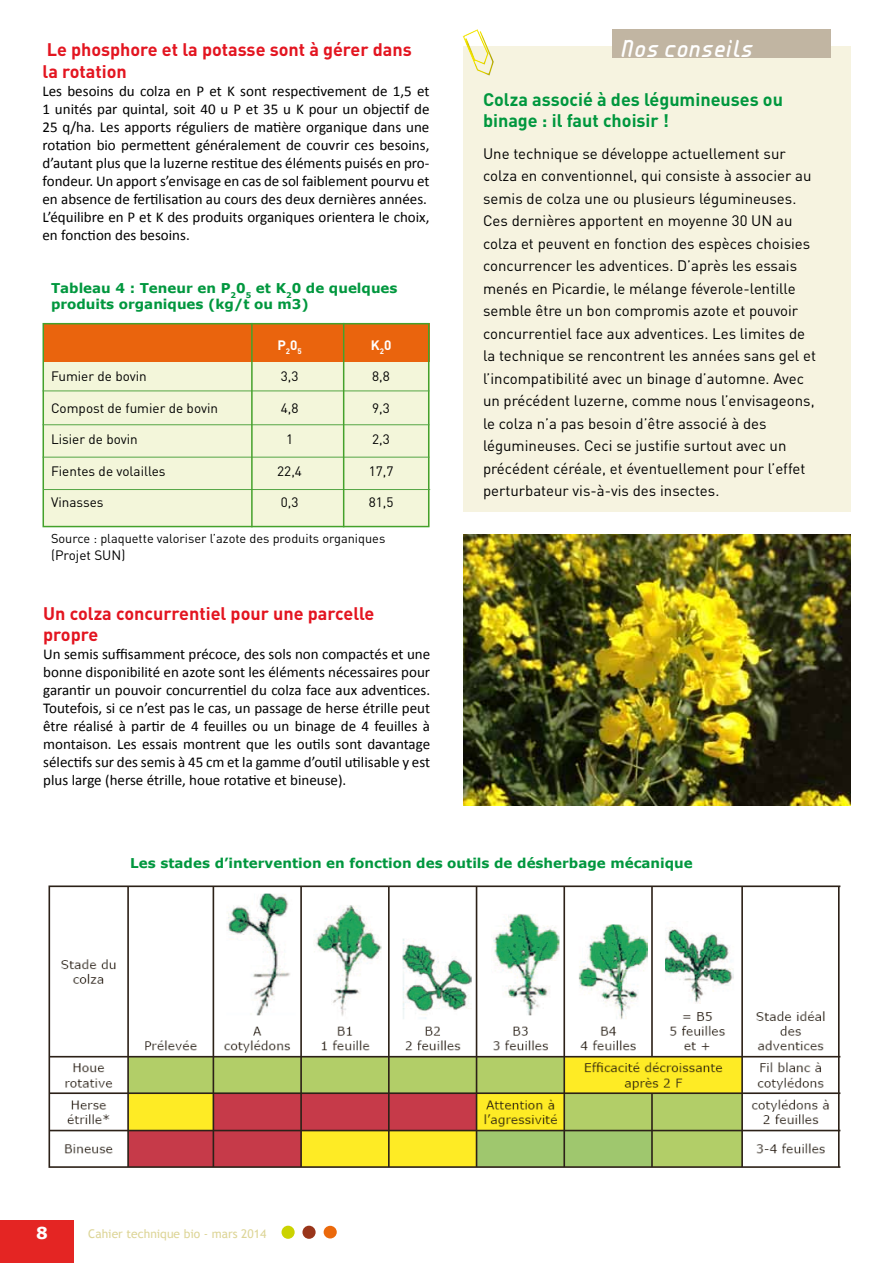
<style>
.page{position:relative;width:893px;height:1263px;background:#fff}
.page>*{position:absolute;margin:0;border:0;box-sizing:border-box;transform-origin:0 0}
.t1{font:italic 19.5px "JUICE Bold";color:#fff}
.t2{font:700 18px/21.6px "DIN Pro";color:#e31520}
.t3{font:700 18px/21.6px "DIN Pro";color:#00973e}
.t4{font:700 16.5px "Verdana";color:#fff}
.t5{font:15px/18px "Calibri";color:#000}
.t6{font:15px/22.5px "DIN Pro";color:#000}
.t7{font:700 13.5px/16.2px "Verdana";color:#00973e}
.t8{font:13.5px "DIN Pro";color:#000}
.t9{font:700 13.5px "DIN Pro";color:#fff}
.t10{font:12.75px "DIN Pro";color:#000}
.t11{font:12px "Trebuchet MS";color:#ddd597}
</style>
<div class="page">
<div style="left:302px;top:1226px;width:14px;height:13px;background:#99351a;border-radius:50%"></div>
<div style="left:324px;top:1226px;width:13px;height:12px;background:#eb690b;border-radius:50%"></div>
<div style="left:281px;top:1226px;width:14px;height:13px;background:#cbd300;border-radius:50%"></div>
<div style="left:0;top:1220px;width:73px;height:43px;background:#e42523"></div>
<div style="left:43px;top:361px;width:386px;height:166px;background:#f3f6da"></div>
<div style="left:43px;top:323px;width:386px;height:38px;background:#ea640d"></div>
<div style="left:462px;top:46px;width:388px;height:466px;background:#f6f3e0"></div>
<svg style="left:462px;top:29px;width:32px;height:51px"></svg>
<div style="left:612px;top:29px;width:218px;height:29px;background:#c1b5a2"></div>
<div style="left:43px;top:323px;width:386px;height:204px;border:2px solid #44a12b"></div>
<hr style="left:43px;top:391px;width:386px;height:1px;background:#54a645">
<hr style="left:43px;top:424px;width:386px;height:1px;background:#54a645">
<hr style="left:43px;top:457px;width:386px;height:1px;background:#54a645">
<hr style="left:43px;top:489px;width:387px;height:1px;background:#54a645">
<hr style="left:251px;top:323px;width:2px;height:204px;background:#44a12b">
<hr style="left:343px;top:323px;width:1px;height:204px;background:#44a12b">
<img style="left:48px;top:885px;width:793px;height:283px">
<img style="left:463px;top:534px;width:387px;height:271px">
<h1 class="t1" style="left:621px;top:39px;width:134px">Nos conseils</h1>
<p class="t2" style="left:43px;top:38px;width:371px">Le phosphore et la potasse sont à gérer dans la rotation</p>
<p class="t5" style="left:43px;top:82px;width:388px">Les besoins du colza en P et K sont respectivement de 1,5 et 1 unités par quintal, soit 40 u P et 35 u K pour un objectif de 25 q/ha. Les apports réguliers de matière organique dans une rotation bio permettent généralement de couvrir ces besoins, d’autant plus que la luzerne restitue des éléments puisés en pro&shy;fondeur. Un apport s’envisage en cas de sol faiblement pourvu et en absence de fertilisation au cours des deux dernières années.<br>L’équilibre en P et K des produits organiques orientera le choix, en fonction des besoins.</p>
<p class="t3" style="left:483px;top:88px;width:302px">Colza associé à des légumineuses ou binage : il faut choisir !</p>
<p class="t6" style="left:483px;top:141px;width:335px">Une technique se développe actuellement sur colza en conventionnel, qui consiste à associer au semis de colza une ou plusieurs légumineuses.<br>Ces dernières apportent en moyenne 30 UN au colza et peuvent en fonction des espèces choisies concurrencer les adventices. D’après les essais menés en Picardie, le mélange féverole-lentille semble être un bon compromis azote et pouvoir concurrentiel face aux adventices. Les limites de la technique se rencontrent les années sans gel et l’incompatibilité avec un binage d’automne. Avec un précédent luzerne, comme nous l’envisageons, le colza n’a pas besoin d’être associé à des légumineuses. Ceci se justifie surtout avec un précédent céréale, et éventuellement pour l’effet perturbateur vis-à-vis des insectes.</p>
<p class="t7" style="left:51px;top:280px;width:348px">Tableau 4 : Teneur en P<sub>2</sub>0<sub>5</sub> et K<sub>2</sub>0 de quelques produits organiques (kg/t ou m3)</p>
<p class="t9" style="left:277px;top:336px;width:26px">P<sub>2</sub>0<sub>5</sub></p>
<p class="t9" style="left:371px;top:336px;width:22px">K<sub>2</sub>0</p>
<p class="t8" style="left:51px;top:367px;width:97px">Fumier de bovin</p>
<p class="t8" style="left:281px;top:367px;width:19px">3,3</p>
<p class="t8" style="left:372px;top:367px;width:19px">8,8</p>
<p class="t8" style="left:51px;top:399px;width:169px">Compost de fumier de bovin</p>
<p class="t8" style="left:281px;top:399px;width:19px">4,8</p>
<p class="t8" style="left:372px;top:399px;width:19px">9,3</p>
<p class="t8" style="left:51px;top:430px;width:88px">Lisier de bovin</p>
<p class="t8" style="left:286px;top:430px;width:9px">1</p>
<p class="t8" style="left:372px;top:430px;width:19px">2,3</p>
<p class="t8" style="left:51px;top:462px;width:116px">Fientes de volailles</p>
<p class="t8" style="left:277px;top:462px;width:26px">22,4</p>
<p class="t8" style="left:369px;top:462px;width:26px">17,7</p>
<p class="t8" style="left:51px;top:493px;width:54px">Vinasses</p>
<p class="t8" style="left:281px;top:493px;width:19px">0,3</p>
<p class="t8" style="left:369px;top:493px;width:26px">81,5</p>
<p class="t10" style="left:51px;top:530px;width:336px">Source : plaquette valoriser l’azote des produits organiques</p>
<p class="t8" style="left:51px;top:546px;width:76px">(Projet SUN)</p>
<p class="t2" style="left:43px;top:602px;width:333px">Un colza concurrentiel pour une parcelle propre</p>
<p class="t5" style="left:43px;top:645px;width:388px;text-align:justify">Un semis suffisamment précoce, des sols non compactés et une bonne disponibilité en azote sont les éléments nécessaires pour garantir un pouvoir concurrentiel du colza face aux adventices.<br>Toutefois, si ce n’est pas le cas, un passage de herse étrille peut être réalisé à partir de 4 feuilles ou un binage de 4 feuilles à montaison. Les essais montrent que les outils sont davantage sélectifs sur des semis à 45 cm et la gamme d’outil utilisable y est plus large (herse étrille, houe rotative et bineuse).</p>
<p class="t7" style="left:130px;top:855px;width:564px">Les stades d’intervention en fonction des outils de désherbage mécanique</p>
<p class="t4" style="left:36px;top:1221px;width:13px">8</p>
<p class="t11" style="left:88px;top:1226px;width:180px">Cahier technique bio - mars 2014</p>
</div>
